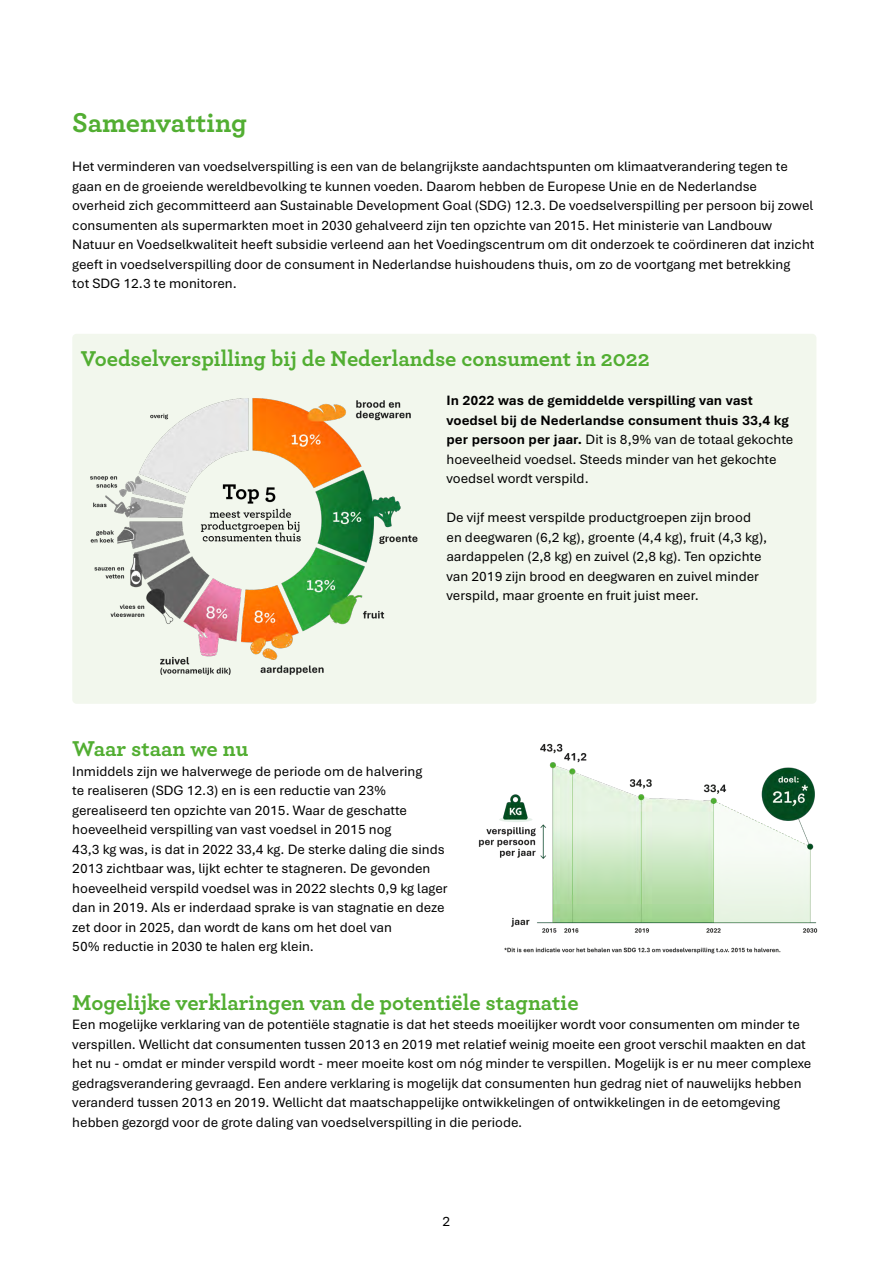
<style>
.page{position:relative;width:893px;height:1263px;background:#fff}
.page>*{position:absolute;margin:0;border:0;box-sizing:border-box;transform-origin:0 0}
.t1{font:700 28.5px "Archer";color:#52ae32}
.t2{font:700 22.5px "Archer";color:#52ae32}
.t3{font:14.25px/19.5px "Bierstadt";color:#000}
.t4{font:700 14.25px/19.5px "Bierstadt";color:#000}
.s1{font-weight:400}
</style>
<div class="page">
<div style="left:72px;top:334px;width:744px;height:370px;background:#f2f7ed;border-radius:4px"></div>
<img style="left:90px;top:398px;width:328px;height:277px">
<img style="left:478px;top:743px;width:340px;height:190px">
<img style="left:504px;top:947px;width:277px;height:7px">
<h1 class="t1" style="left:72px;top:100px;width:176px">Samenvatting</h1>
<p class="t3" style="left:72px;top:157px;width:744px">Het verminderen van voedselverspilling is een van de belangrijkste aandachtspunten om klimaatverandering tegen te gaan en de groeiende wereldbevolking te kunnen voeden. Daarom hebben de Europese Unie en de Nederlandse<br>overheid zich gecommitteerd aan Sustainable Development Goal (SDG) 12.3. De voedselverspilling per persoon bij zowel consumenten als supermarkten moet in 2030 gehalveerd zijn ten opzichte van 2015. Het ministerie van Landbouw Natuur en Voedselkwaliteit heeft subsidie verleend aan het Voedingscentrum om dit onderzoek te coördineren dat inzicht geeft in voedselverspilling door de consument in Nederlandse huishoudens thuis, om zo de voortgang met betrekking<br>tot SDG 12.3 te monitoren.</p>
<h2 class="t2" style="left:81px;top:341px;width:570px">Voedselverspilling bij de Nederlandse consument in 2022</h2>
<p class="t4" style="left:446px;top:391px;width:348px">In 2022 was de gemiddelde verspilling van vast voedsel bij de Nederlandse consument thuis 33,4 kg per persoon per jaar. <span class="s1">Dit is 8,9% van de totaal gekochte hoeveelheid voedsel. Steeds minder van het gekochte voedsel wordt verspild.</span></p>
<p class="t3" style="left:446px;top:508px;width:322px">De vijf meest verspilde productgroepen zijn brood en deegwaren (6,2 kg), groente (4,4 kg), fruit (4,3 kg), aardappelen (2,8 kg) en zuivel (2,8 kg). Ten opzichte van 2019 zijn brood en deegwaren en zuivel minder verspild, maar groente en fruit juist meer.</p>
<h2 class="t2" style="left:72px;top:731px;width:178px">Waar staan we nu</h2>
<p class="t3" style="left:72px;top:761px;width:377px">Inmiddels zijn we halverwege de periode om de halvering<br>te realiseren (SDG 12.3) en is een reductie van 23% gerealiseerd ten opzichte van 2015. Waar de geschatte hoeveelheid verspilling van vast voedsel in 2015 nog<br>43,3 kg was, is dat in 2022 33,4 kg. De sterke daling die sinds 2013 zichtbaar was, lijkt echter te stagneren. De gevonden hoeveelheid verspild voedsel was in 2022 slechts 0,9 kg lager dan in 2019. Als er inderdaad sprake is van stagnatie en deze zet door in 2025, dan wordt de kans om het doel van<br>50% reductie in 2030 te halen erg klein.</p>
<h2 class="t2" style="left:72px;top:984px;width:508px">Mogelijke verklaringen van de potentiële stagnatie</h2>
<p class="t3" style="left:72px;top:1015px;width:741px">Een mogelijke verklaring van de potentiële stagnatie is dat het steeds moeilijker wordt voor consumenten om minder te verspillen. Wellicht dat consumenten tussen 2013 en 2019 met relatief weinig moeite een groot verschil maakten en dat het nu - omdat er minder verspild wordt - meer moeite kost om nóg minder te verspillen. Mogelijk is er nu meer complexe gedragsverandering gevraagd. Een andere verklaring is mogelijk dat consumenten hun gedrag niet of nauwelijks hebben veranderd tussen 2013 en 2019. Wellicht dat maatschappelijke ontwikkelingen of ontwikkelingen in de eetomgeving hebben gezorgd voor de grote daling van voedselverspilling in die periode.</p>
<p class="t3" style="left:443px;top:1212px;width:9px">2</p>
</div>
